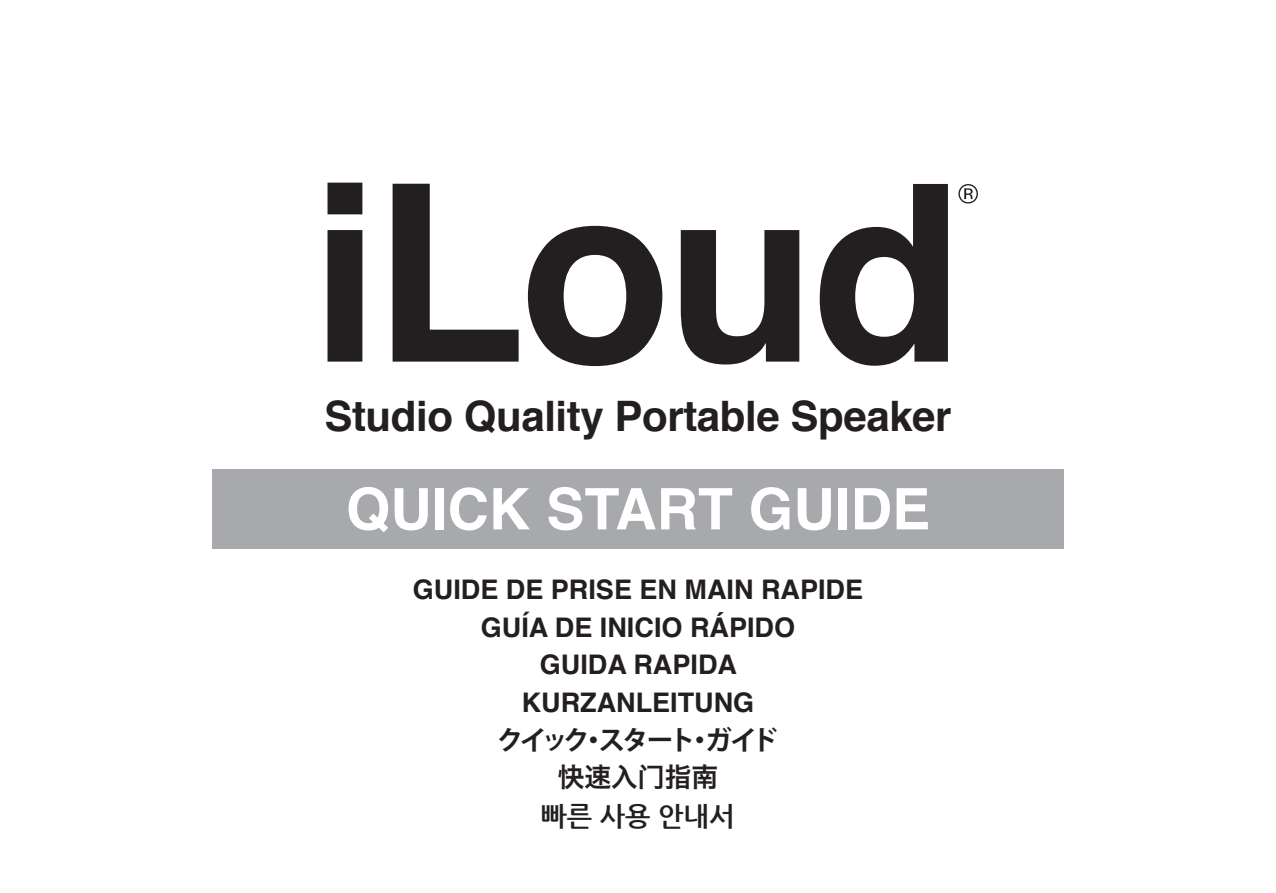
<style>
.page{position:relative;width:1276px;height:893px;background:#fff}
.page>*{position:absolute;margin:0;border:0;box-sizing:border-box;transform-origin:0 0}
.t1{font:700 57.3px "Helvetica";color:#fff}
.t2{font:700 42px "Helvetica";letter-spacing:-.01em;color:#231f20}
.t3{font:700 27px/37.8px "Helvetica";color:#231f20;text-align:center}
.t4{font:700 27px "Nanum Gothic";color:#231f20}
.t5{font:700 26.7px "Koz Go Pro";letter-spacing:-.155em;color:#231f20}
.t6{font:26.7px "Hiragino Sans GB W6";color:#231f20}
</style>
<div class="page">
<div style="left:212px;top:469px;width:851px;height:79px;background:#a7a9ac"></div>
<svg style="left:327px;top:183px;width:35px;height:179px;background:#393636"></svg>
<svg style="left:392px;top:184px;width:126px;height:178px"></svg>
<svg style="left:528px;top:226px;width:134px;height:140px"></svg>
<svg style="left:681px;top:230px;width:118px;height:134px"></svg>
<svg style="left:819px;top:184px;width:129px;height:182px"></svg>
<svg style="left:958px;top:184px;width:20px;height:20px"></svg>
<h2 class="t2" style="left:324px;top:383px;width:628px">Studio Quality Portable Speaker</h2>
<h1 class="t1" style="left:346px;top:463px;width:586px">QUICK START GUIDE</h1>
<p class="t3" style="left:413px;top:571px;width:452px">GUIDE DE PRISE EN MAIN RAPIDE<br>GUÍA DE INICIO RÁPIDO<br>GUIDA RAPIDA<br>KURZANLEITUNG</p>
<p class="t5" style="left:497px;top:723px;width:283px">クイック・スタート・ガイド</p>
<p class="t6" style="left:558px;top:760px;width:162px">快速入门指南</p>
<p class="t4" style="left:541px;top:803px;width:194px">빠른 사용 안내서</p>
</div>
